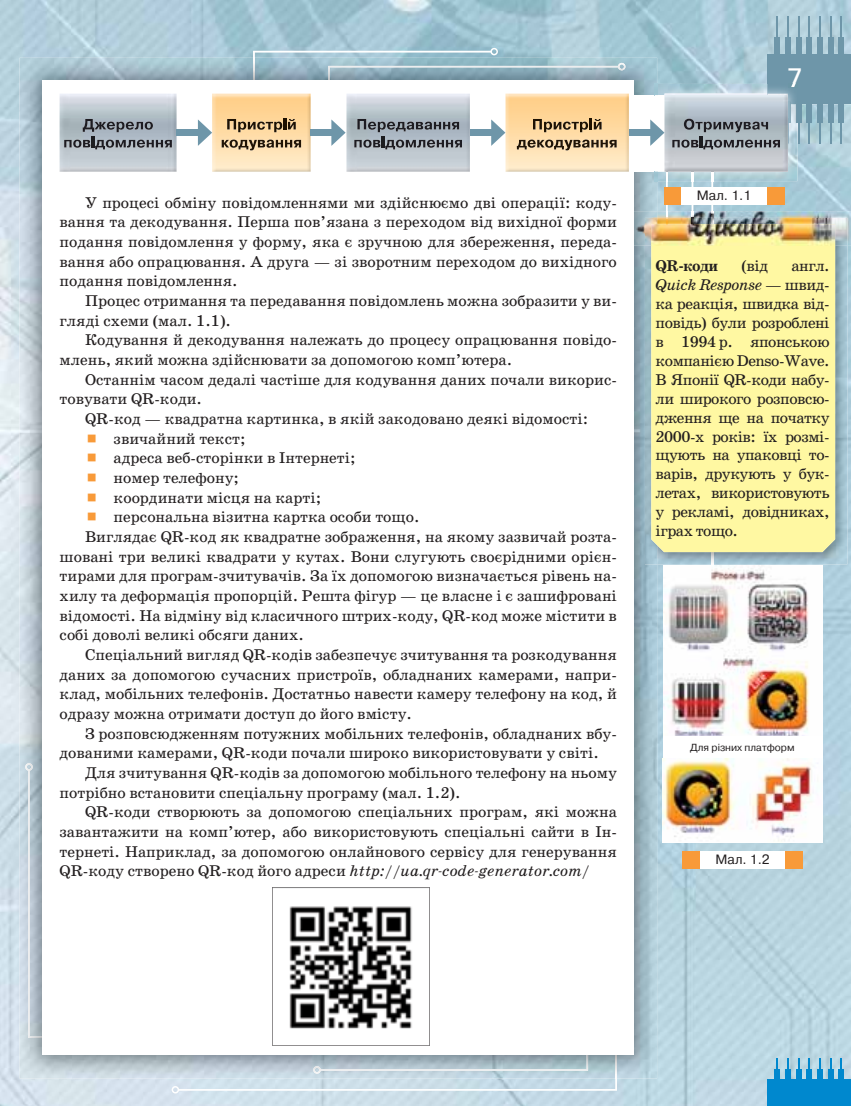
<style>
.page{position:relative;width:851px;height:1106px;background:#fff}
.page>*{position:absolute;margin:0;border:0;box-sizing:border-box;transform-origin:0 0}
.t1{font:27px "Univers C";color:#fff}
.t2{font:15.75px/18.9px "School Book C";color:#221e1f;text-align:justify}
.t3{font:italic 15.75px "School Book C";color:#221e1f}
.t4{font:700 15.75px "School Book C";color:#221e1f}
.t5{font:13.5px "Pragmatica C";color:#221e1f}
.t6{font:10.2px "Pragmatica C";color:#221e1f}
.s1{font-style:normal}
.s2{font-style:italic}
</style>
<div class="page">
<img style="left:0;top:0;width:850px;height:1106px">
<div style="left:767px;top:54px;width:83px;height:50px;background:#6e96a9"></div>
<div style="left:838px;top:37px;width:6px;height:21px;background:#6e96a9"></div>
<hr style="left:840px;top:17px;width:2px;height:24px;background:#6e96a9">
<div style="left:827px;top:37px;width:6px;height:21px;background:#6e96a9"></div>
<hr style="left:829px;top:17px;width:2px;height:24px;background:#6e96a9">
<div style="left:817px;top:37px;width:5px;height:21px;background:#6e96a9"></div>
<svg style="left:819px;top:17px;width:1px;height:20px"></svg>
<div style="left:795px;top:102px;width:6px;height:21px;background:#6e96a9"></div>
<hr style="left:797px;top:119px;width:2px;height:24px;background:#6e96a9">
<div style="left:806px;top:37px;width:5px;height:21px;background:#6e96a9"></div>
<svg style="left:808px;top:17px;width:1px;height:20px"></svg>
<div style="left:806px;top:102px;width:5px;height:21px;background:#6e96a9"></div>
<svg style="left:808px;top:123px;width:1px;height:20px"></svg>
<div style="left:795px;top:37px;width:6px;height:21px;background:#6e96a9"></div>
<hr style="left:797px;top:17px;width:2px;height:24px;background:#6e96a9">
<div style="left:817px;top:102px;width:5px;height:21px;background:#6e96a9"></div>
<svg style="left:819px;top:123px;width:1px;height:20px"></svg>
<div style="left:785px;top:37px;width:5px;height:21px;background:#6e96a9"></div>
<svg style="left:787px;top:17px;width:1px;height:20px"></svg>
<div style="left:827px;top:102px;width:6px;height:21px;background:#6e96a9"></div>
<hr style="left:829px;top:119px;width:2px;height:24px;background:#6e96a9">
<div style="left:774px;top:37px;width:5px;height:21px;background:#6e96a9"></div>
<svg style="left:776px;top:17px;width:1px;height:20px"></svg>
<div style="left:838px;top:102px;width:6px;height:21px;background:#6e96a9"></div>
<hr style="left:840px;top:119px;width:2px;height:24px;background:#6e96a9">
<div style="left:767px;top:1079px;width:83px;height:27px;background:#0088ce"></div>
<div style="left:838px;top:1069px;width:6px;height:12px;background:#0088ce"></div>
<svg style="left:840px;top:1058px;width:2px;height:11px"></svg>
<div style="left:827px;top:1069px;width:6px;height:12px;background:#0088ce"></div>
<svg style="left:829px;top:1058px;width:2px;height:11px"></svg>
<div style="left:817px;top:1069px;width:5px;height:12px;background:#0088ce"></div>
<div style="left:806px;top:1069px;width:5px;height:12px;background:#0088ce"></div>
<div style="left:795px;top:1069px;width:6px;height:12px;background:#0088ce"></div>
<svg style="left:797px;top:1058px;width:2px;height:11px"></svg>
<div style="left:785px;top:1069px;width:5px;height:12px;background:#0088ce"></div>
<div style="left:774px;top:1069px;width:5px;height:12px;background:#0088ce"></div>
<svg style="left:178px;top:1078px;width:439px;height:12px;background:#cfe1ea"></svg>
<svg style="left:171px;top:1086px;width:8px;height:7px"></svg>
<img style="left:19px;top:58px;width:638px;height:52px">
<img style="left:19px;top:110px;width:53px;height:968px">
<img style="left:72px;top:1054px;width:545px;height:24px">
<svg style="left:253px;top:48px;width:372px;height:33px;background:#a0bdc9"></svg>
<svg style="left:25px;top:763px;width:18px;height:274px;background:#b8c4cd"></svg>
<img style="left:617px;top:427px;width:40px;height:651px">
<div style="left:43px;top:81px;width:591px;height:973px;background:#fff"></div>
<svg style="left:43px;top:95px;width:744px;height:77px"></svg>
<svg style="left:272px;top:887px;width:316px;height:186px"></svg>
<img style="left:663px;top:566px;width:159px;height:170px">
<div style="left:662px;top:736px;width:160px;height:106px;background:#fff"></div>
<img style="left:662px;top:758px;width:150px;height:83px">
<div style="left:682px;top:851px;width:17px;height:17px;background:#f89a39"></div>
<div style="left:699px;top:851px;width:86px;height:17px;background:#fff"></div>
<div style="left:785px;top:851px;width:17px;height:17px;background:#f89a39"></div>
<img style="left:644px;top:246px;width:203px;height:318px">
<svg style="left:708px;top:552px;width:8px;height:25px"></svg>
<div style="left:651px;top:246px;width:184px;height:306px;background:#fff8a2"></div>
<img style="left:779px;top:211px;width:71px;height:35px">
<img style="left:779px;top:224px;width:56px;height:22px">
<img style="left:657px;top:84px;width:140px;height:97px">
<img style="left:767px;top:84px;width:30px;height:20px">
<img style="left:787px;top:102px;width:3px;height:21px">
<svg style="left:787px;top:119px;width:1px;height:24px"></svg>
<img style="left:795px;top:102px;width:2px;height:21px">
<svg style="left:654px;top:84px;width:3px;height:11px"></svg>
<svg style="left:788px;top:84px;width:9px;height:3px"></svg>
<img style="left:654px;top:95px;width:10px;height:24px">
<svg style="left:767px;top:94px;width:20px;height:1px"></svg>
<img style="left:664px;top:95px;width:123px;height:77px">
<svg style="left:64px;top:119px;width:108px;height:30px;background:#89919a"></svg>
<img style="left:212px;top:95px;width:98px;height:77px">
<svg style="left:227px;top:119px;width:69px;height:13px"></svg>
<svg style="left:222px;top:140px;width:79px;height:10px"></svg>
<img style="left:346px;top:95px;width:124px;height:77px">
<svg style="left:354px;top:119px;width:108px;height:30px;background:#848b93"></svg>
<img style="left:505px;top:95px;width:123px;height:77px">
<svg style="left:533px;top:119px;width:68px;height:13px"></svg>
<svg style="left:516px;top:140px;width:100px;height:10px"></svg>
<div style="left:176px;top:130px;width:27px;height:6px;background:#6e96a9"></div>
<svg style="left:198px;top:119px;width:14px;height:27px"></svg>
<div style="left:310px;top:130px;width:26px;height:6px;background:#6e96a9"></div>
<svg style="left:331px;top:119px;width:14px;height:27px"></svg>
<div style="left:470px;top:130px;width:26px;height:6px;background:#6e96a9"></div>
<svg style="left:491px;top:119px;width:14px;height:27px"></svg>
<svg style="left:625px;top:119px;width:154px;height:308px;background:#dfdfb0"></svg>
<div style="left:664px;top:187px;width:17px;height:17px;background:#f89a39"></div>
<div style="left:681px;top:187px;width:86px;height:17px;background:#fff"></div>
<div style="left:767px;top:187px;width:17px;height:17px;background:#f89a39"></div>
<h1 class="t1" style="left:787px;top:62px;width:17px">7</h1>
<p class="t2" style="left:60px;top:193px;width:559px;line-height:19.6px;text-indent:26px">У процесі обміну повідомленнями ми здійснюємо дві операції: коду&shy;вання та декодування. Перша пов’язана з переходом від вихідної форми подання повідомлення у форму, яка є зручною для збереження, переда&shy;вання або опрацювання. А друга — зі зворотним переходом до вихідного подання повідомлення.</p>
<p class="t2" style="left:60px;top:291px;width:559px;line-height:19.6px;text-indent:26px">Процес отримання та передавання повідомлень можна зобразити у ви&shy;гляді схеми (мал. 1.1).</p>
<p class="t2" style="left:60px;top:330px;width:559px;line-height:19.6px;text-indent:26px">Кодування й декодування належать до процесу опрацювання повідо&shy;млень, який можна здійснювати за допомогою комп’ютера.</p>
<p class="t2" style="left:85px;top:370px;width:533px">Останнім часом дедалі частіше для кодування даних почали викорис-</p>
<p class="t2" style="left:60px;top:390px;width:144px">товувати QR-коди.</p>
<p class="t2" style="left:85px;top:409px;width:504px">QR-код — квад рат на кар тин ка, в якій за ко до ва но деякі відомості:</p>
<p class="t2" style="left:114px;top:429px;width:133px">звичайний текст;</p>
<p class="t2" style="left:114px;top:449px;width:243px">адреса веб-сторінки в Інтернеті;</p>
<p class="t2" style="left:114px;top:468px;width:127px">номер телефону;</p>
<p class="t2" style="left:114px;top:488px;width:209px">координати місця на карті;</p>
<p class="t2" style="left:114px;top:508px;width:307px">персональна візитна картка особи тощо.</p>
<p class="t2" style="left:85px;top:527px;width:533px">Виглядає QR-код як квадратне зображення, на якому зазвичай розта-</p>
<p class="t2" style="left:60px;top:547px;width:559px">шовані три великі квадрати у кутах. Вони слугують своєрідними орієн-</p>
<p class="t2" style="left:60px;top:567px;width:558px">тирами для програм-зчитувачів. За їх допомогою визначається рівень на-</p>
<p class="t2" style="left:60px;top:586px;width:559px">хилу та деформація пропорцій. Решта фігур — це власне і є зашифровані</p>
<p class="t2" style="left:60px;top:606px;width:558px">відомості. На відміну від класичного штрих-коду, QR-код може містити в</p>
<p class="t2" style="left:60px;top:625px;width:246px">собі доволі великі обсяги даних.</p>
<p class="t2" style="left:85px;top:645px;width:533px">Спеціальний вигляд QR-кодів забезпечує зчитування та розкодування</p>
<p class="t2" style="left:60px;top:665px;width:559px">даних за допомогою сучасних пристроїв, обладнаних камерами, напри-</p>
<p class="t2" style="left:60px;top:684px;width:559px">клад, мобільних телефонів. Достатньо навести камеру телефону на код, й</p>
<p class="t2" style="left:60px;top:704px;width:354px">одразу можна отримати доступ до його вмісту.</p>
<p class="t2" style="left:85px;top:724px;width:533px">З розповсюдженням потужних мобільних телефонів, обладнаних вбу-</p>
<p class="t2" style="left:60px;top:743px;width:540px">дованими камерами, QR-ко ди почали широко використовувати у світі.</p>
<p class="t2" style="left:85px;top:763px;width:533px">Для зчитування QR-ко дів за допомогою мобільного телефону на ньому</p>
<p class="t2" style="left:60px;top:783px;width:402px">потрібно встановити спеціальну програму (мал. 1.2).</p>
<p class="t2" style="left:85px;top:802px;width:533px">QR-ко ди створюють за допомогою спеціальних програм, які можна</p>
<p class="t2" style="left:60px;top:822px;width:558px">завантажити на комп’ютер, або використовують спеціальні сайти в Ін-</p>
<p class="t2" style="left:60px;top:842px;width:558px">тернеті. Наприклад, за допомогою онлайнового сервісу для генерування</p>
<p class="t3" style="left:60px;top:862px;width:531px"><span class="s1">QR-ко ду створено QR-ко д його адреси</span> http://ua.qr-code-generator.com/</p>
<p class="t5" style="left:696px;top:188px;width:56px">Мал. 1.1</p>
<p class="t4" style="left:655px;top:257px;width:64px">QR-ко ди</p>
<p class="t2" style="left:741px;top:257px;width:28px">(від</p>
<p class="t2" style="left:655px;top:257px;width:176px;text-indent:136px">англ.<br><span class="s2">Quick Re sponse</span> — швид&shy;ка реакція, швидка від&shy;повідь) були розроблені в 1994 р. япон ською компанією Den so-Wave.<br>В Японії QR-ко ди набу&shy;ли широкого розповсю&shy;дження ще на початку 2000-х років: їх розмі&shy;щують на упа ковці то&shy;ва рів, друкують у бук&shy;ле тах, використовують у ре кла мі, довідниках, іг рах тощо.</p>
<p class="t6" style="left:690px;top:742px;width:106px">Для різних платформ</p>
<p class="t5" style="left:715px;top:852px;width:56px">Мал. 1.2</p>
</div>
